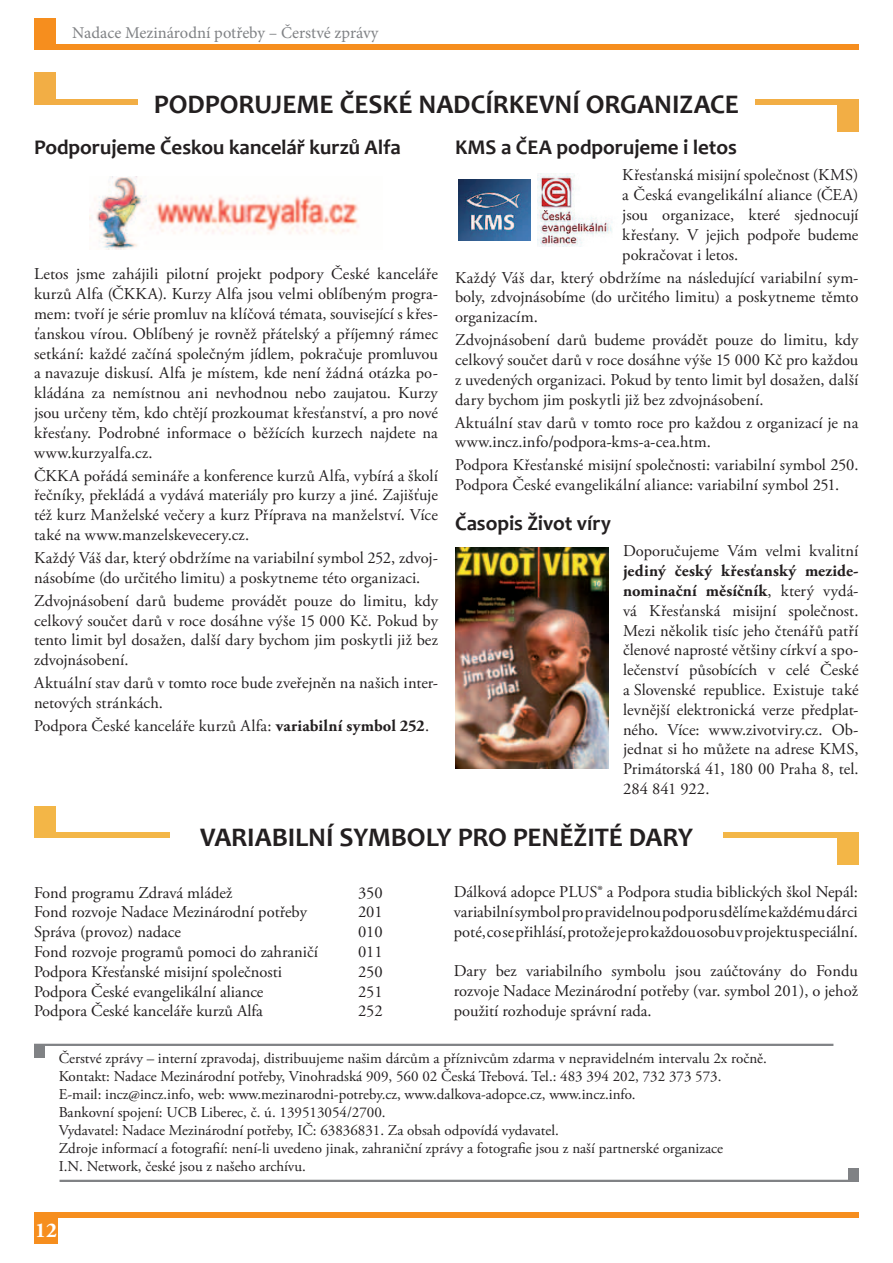
<style>
.page{position:relative;width:893px;height:1263px;background:#fff}
.page>*{position:absolute;margin:0;border:0;box-sizing:border-box;transform-origin:0 0}
.t1{font:700 27px "Candara";letter-spacing:-.005em;color:#231f20}
.t2{font:700 21px "Candara";letter-spacing:-.005em;color:#231f20}
.t3{font:700 21px "Adobe Garamond Pro";color:#fff}
.t4{font:16.5px/19.8px "Adobe Garamond Pro";color:#231f20;text-align:justify}
.t5{font:16.5px "Minion Pro";color:#808285}
.t6{font:15px/18px "Adobe Garamond Pro";color:#231f20}
.s1{font-weight:700}
</style>
<div class="page">
<div style="left:34px;top:1216px;width:24px;height:28px;background:#f68e1e"></div>
<div style="left:34px;top:1212px;width:825px;height:5px;background:#f68e1e"></div>
<div style="left:34px;top:18px;width:21px;height:28px;background:#f68e1e"></div>
<div style="left:34px;top:45px;width:825px;height:5px;background:#f68e1e"></div>
<div style="left:848px;top:1168px;width:11px;height:14px;background:#808285"></div>
<hr style="left:60px;top:1180px;width:799px;height:2px;background:#808285">
<div style="left:34px;top:1044px;width:11px;height:13px;background:#808285"></div>
<hr style="left:34px;top:1044px;width:799px;height:2px;background:#808285">
<div style="left:34px;top:806px;width:21px;height:27px;background:#f3b647"></div>
<div style="left:34px;top:833px;width:825px;height:5px;background:#f3b647"></div>
<div style="left:838px;top:837px;width:21px;height:28px;background:#f3b647"></div>
<div style="left:170px;top:821px;width:553px;height:30px;background:#fff"></div>
<div style="left:34px;top:72px;width:21px;height:28px;background:#f2ae45"></div>
<div style="left:34px;top:99px;width:825px;height:5px;background:#f2ae45"></div>
<div style="left:838px;top:104px;width:21px;height:27px;background:#f2ae45"></div>
<div style="left:138px;top:88px;width:617px;height:30px;background:#fff"></div>
<img style="left:90px;top:176px;width:269px;height:73px">
<img style="left:459px;top:179px;width:72px;height:62px">
<img style="left:538px;top:173px;width:75px;height:74px">
<img style="left:455px;top:547px;width:153px;height:222px">
<p class="t5" style="left:72px;top:22px;width:308px">Nadace Mezinárodní potřeby – Čerstvé zprávy</p>
<h1 class="t1" style="left:154px;top:88px;width:587px">PODPORUJEME ČESKÉ NADCÍRKEVNÍ ORGANIZACE</h1>
<p class="t2" style="left:34px;top:135px;width:368px">Podporujeme Českou kancelář kurzů Alfa</p>
<p class="t2" style="left:455px;top:135px;width:283px">KMS a ČEA podporujeme i letos</p>
<p class="t4" style="left:622px;top:166px;width:238px">Křesťanská misijní společnost (KMS) a Česká evangelikální aliance (ČEA) jsou organizace, které sjednocují křesťany. V jejich podpoře budeme pokračovat i letos.</p>
<p class="t4" style="left:455px;top:268px;width:405px">Každý Váš dar, který obdržíme na následující variabilní sym&shy;boly, zdvojnásobíme (do určitého limitu) a poskytneme těmto organizacím.</p>
<p class="t4" style="left:455px;top:331px;width:405px">Zdvojnásobení darů budeme provádět pouze do limitu, kdy celkový součet darů v roce dosáhne výše 15 000 Kč pro každou z uvedených organizaci. Pokud by tento limit byl dosažen, další dary bychom jim poskytli již bez zdvojnásobení.</p>
<p class="t4" style="left:455px;top:413px;width:405px">Aktuální stav darů v tomto roce pro každou z organizací je na www.incz.info/podpora-kms-a-cea.htm.</p>
<p class="t4" style="left:455px;top:456px;width:405px">Podpora Křesťanské misijní společnosti: variabilní symbol 250.<br>Podpora České evangelikální aliance: variabilní symbol 251.</p>
<p class="t2" style="left:455px;top:511px;width:158px">Časopis Život víry</p>
<p class="t4" style="left:623px;top:542px;width:237px">Doporučujeme Vám velmi kvalitní</p>
<p class="t4" style="left:623px;top:562px;width:237px"><span class="s1">jediný český křesťanský mezide&shy;nominační měsíčník</span>, který vydá&shy;vá Křesťanská misijní společnost.<br>Mezi několik tisíc jeho čtenářů patří členové naprosté většiny církví a spo&shy;lečenství působících v celé České a Slovenské republice. Existuje také levnější elektronická verze předplat&shy;ného. Více: www.zivotviry.cz. Ob&shy;jednat si ho můžete na adrese KMS, Primátorská 41, 180 00 Praha 8, tel.<br>284 841 922.</p>
<p class="t4" style="left:34px;top:265px;width:405px">Letos jsme zahájili pilotní projekt podpory České kanceláře kurzů Alfa (ČKKA). Kurzy Alfa jsou velmi oblíbeným progra&shy;mem: tvoří je série promluv na klíčová témata, související s křes&shy;ťanskou vírou. Oblíbený je rovněž přátelský a příjemný rámec setkání: každé začíná společným jídlem, pokračuje promluvou a navazuje diskusí. Alfa je místem, kde není žádná otázka po&shy;kládána za nemístnou ani nevhodnou nebo zaujatou. Kurzy jsou určeny těm, kdo chtějí prozkoumat křesťanství, a pro nové křesťany. Podrobné informace o běžících kurzech najdete na www.kurzyalfa.cz.</p>
<p class="t4" style="left:34px;top:466px;width:405px">ČKKA pořádá semináře a konference kurzů Alfa, vybírá a školí řečníky, překládá a vydává materiály pro kurzy a jiné. Zajišťuje též kurz Manželské večery a kurz Příprava na manželství. Více také na www.manzelskevecery.cz.</p>
<p class="t4" style="left:34px;top:548px;width:405px">Každý Váš dar, který obdržíme na variabilní symbol 252, zdvoj&shy;násobíme (do určitého limitu) a poskytneme této organizaci.</p>
<p class="t4" style="left:34px;top:591px;width:405px">Zdvojnásobení darů budeme provádět pouze do limitu, kdy celkový součet darů v roce dosáhne výše 15 000 Kč. Pokud by tento limit byl dosažen, další dary bychom jim poskytli již bez zdvojnásobení.</p>
<p class="t4" style="left:34px;top:674px;width:405px">Aktuální stav darů v tomto roce bude zveřejněn na našich inter&shy;netových stránkách.</p>
<p class="t4" style="left:34px;top:716px;width:397px">Podpora České kanceláře kurzů Alfa: <span class="s1">variabilní symbol 252</span>.</p>
<h1 class="t1" style="left:200px;top:821px;width:494px">VARIABILNÍ SYMBOLY PRO PENĚŽITÉ DARY</h1>
<p class="t4" style="left:34px;top:883px;width:200px">Fond programu Zdravá mládež</p>
<p class="t4" style="left:358px;top:883px;width:26px">350</p>
<p class="t4" style="left:34px;top:903px;width:274px">Fond rozvoje Nadace Mezinárodní potřeby</p>
<p class="t4" style="left:358px;top:903px;width:26px">201</p>
<p class="t4" style="left:34px;top:922px;width:148px">Správa (provoz) nadace</p>
<p class="t4" style="left:358px;top:922px;width:26px">010</p>
<p class="t4" style="left:34px;top:942px;width:285px">Fond rozvoje programů pomoci do zahraničí</p>
<p class="t4" style="left:358px;top:942px;width:26px">011</p>
<p class="t4" style="left:34px;top:962px;width:250px">Podpora Křesťanské misijní společnosti</p>
<p class="t4" style="left:358px;top:962px;width:26px">250</p>
<p class="t4" style="left:34px;top:982px;width:231px">Podpora České evangelikální aliance</p>
<p class="t4" style="left:358px;top:982px;width:26px">251</p>
<p class="t4" style="left:34px;top:1002px;width:230px">Podpora České kanceláře kurzů Alfa</p>
<p class="t4" style="left:358px;top:1002px;width:26px">252</p>
<p class="t4" style="left:454px;top:882px;width:405px">Dálková adopce PLUS® a Podpora studia biblických škol Nepál: variabilní symbol pro pravidelnou podporu sdělíme každému dárci poté, co se přihlásí, protože je pro každou osobu v projektu speciální.</p>
<p class="t4" style="left:454px;top:961px;width:405px">Dary bez variabilního symbolu jsou zaúčtovány do Fondu rozvoje Nadace Mezinárodní potřeby (var. symbol 201), o jehož použití rozhoduje správní rada.</p>
<p class="t6" style="left:59px;top:1050px;width:710px">Čerstvé zprávy – interní zpravodaj, distribuujeme našim dárcům a příznivcům zdarma v nepravidelném intervalu 2x ročně.<br>Kontakt: Nadace Mezinárodní potřeby, Vinohradská 909, 560 02 Česká Třebová. Tel.: 483 394 202, 732 373 573.<br>E-mail: incz@incz.info, web: www.mezinarodni-potreby.cz, www.dalkova-adopce.cz, www.incz.info.<br>Bankovní spojení: UCB Liberec, č. ú. 139513054/2700.<br>Vydavatel: Nadace Mezinárodní potřeby, IČ: 63836831. Za obsah odpovídá vydavatel.<br>Zdroje informací a fotografií: není-li uvedeno jinak, zahraniční zprávy a fotografie jsou z naší partnerské organizace<br>I.N. Network, české jsou z našeho archívu.</p>
<p class="t3" style="left:35px;top:1218px;width:23px">12</p>
</div>
